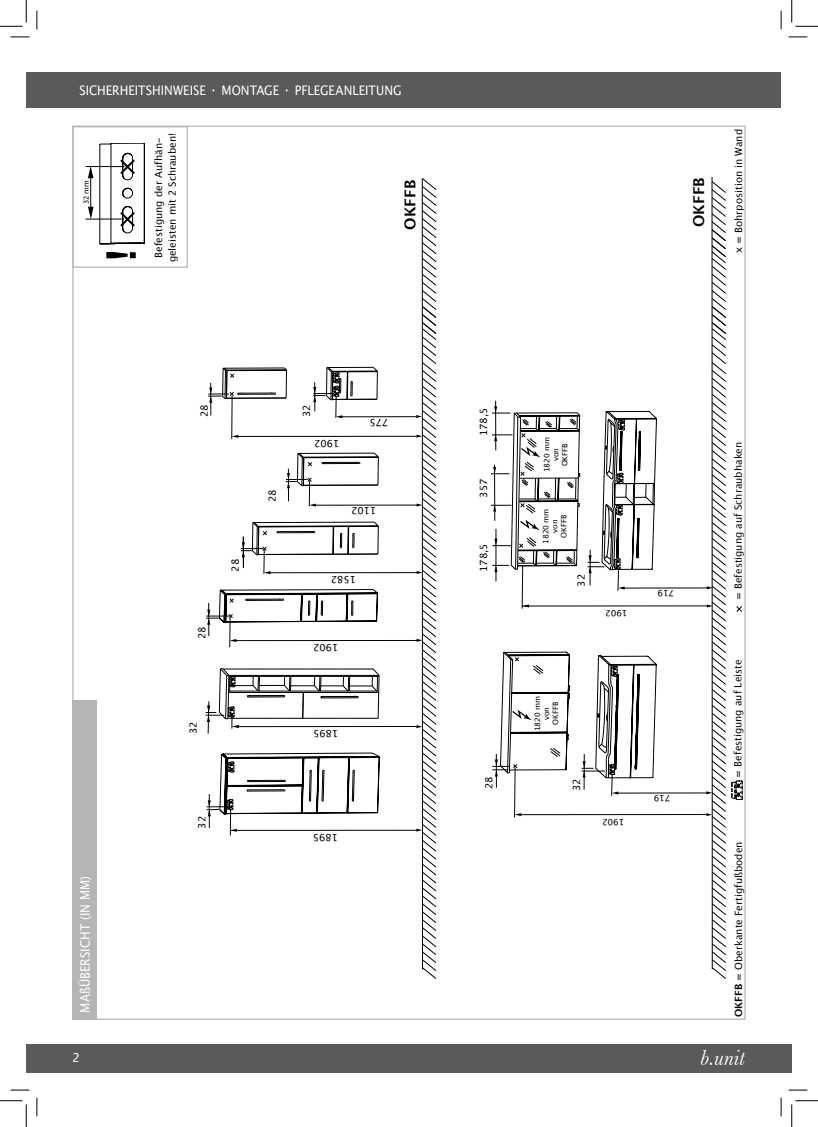
<style>
.page{position:relative;width:818px;height:1127px;background:#fff}
.page>*{position:absolute;margin:0;border:0;box-sizing:border-box;transform-origin:0 0}
.t1{font:italic 22.5px "Baskerville";color:#fff}
.t2{font:700 15px "Lucida Grande";color:#000}
.Headline_1{font:13.12px "Lucida Grande";color:#fff;scale:.9 1}
.Subheadline_1{font:13.12px "Lucida Grande";color:#fff;scale:.9 1}
.t3{font:12.5px "Lucida Grande";color:#fff}
.t4{font:10px/13.8px "Lucida Grande";color:#000;text-align:center}
.t5{font:8.75px "Lucida Grande";color:#000}
.t6{font:8px "Myriad";color:#000}
.t7{font:7.5px/9px "Lucida Grande";color:#000;text-align:center}
.s1{font-weight:700}
</style>
<div class="page">
<div style="left:26px;top:72px;width:755px;height:36px;background:#5a5a5a"></div>
<hr style="left:712px;top:177px;width:1px;height:791px;background:#000">
<hr style="left:231px;top:829px;width:187px;height:1px;background:#000">
<hr style="left:520px;top:814px;width:186px;height:1px;background:#000">
<hr style="left:617px;top:792px;width:91px;height:1px;background:#000">
<hr style="left:495px;top:400px;width:1px;height:50px;background:#000">
<hr style="left:522px;top:605px;width:187px;height:1px;background:#000">
<hr style="left:624px;top:587px;width:85px;height:1px;background:#000">
<hr style="left:269px;top:572px;width:149px;height:1px;background:#000">
<hr style="left:315px;top:504px;width:102px;height:1px;background:#000">
<hr style="left:235px;top:640px;width:184px;height:1px;background:#000">
<hr style="left:303px;top:484px;width:75px;height:1px;background:#000">
<hr style="left:304px;top:457px;width:74px;height:1px;background:#000">
<hr style="left:303px;top:456px;width:75px;height:1px;background:#000">
<hr style="left:298px;top:453px;width:76px;height:1px;background:#000">
<svg style="left:374px;top:452px;width:5px;height:33px"></svg>
<svg style="left:286px;top:453px;width:30px;height:53px"></svg>
<hr style="left:322px;top:463px;width:38px;height:1px;background:#000">
<hr style="left:322px;top:462px;width:38px;height:1px;background:#000">
<svg style="left:241px;top:521px;width:138px;height:53px"></svg>
<svg style="left:206px;top:589px;width:172px;height:58px"></svg>
<svg style="left:207px;top:752px;width:172px;height:83px"></svg>
<hr style="left:341px;top:416px;width:75px;height:1px;background:#000">
<hr style="left:237px;top:436px;width:179px;height:1px;background:#000">
<hr style="left:226px;top:397px;width:60px;height:1px;background:#000">
<hr style="left:238px;top:394px;width:37px;height:1px;background:#000">
<hr style="left:238px;top:393px;width:37px;height:1px;background:#000">
<svg style="left:284px;top:367px;width:3px;height:32px"></svg>
<hr style="left:227px;top:370px;width:59px;height:1px;background:#000">
<hr style="left:226px;top:369px;width:60px;height:1px;background:#000">
<hr style="left:223px;top:367px;width:61px;height:1px;background:#000">
<svg style="left:208px;top:368px;width:34px;height:71px"></svg>
<svg style="left:313px;top:367px;width:65px;height:51px"></svg>
<hr style="left:235px;top:726px;width:181px;height:1px;background:#000">
<svg style="left:416px;top:178px;width:20px;height:800px"></svg>
<svg style="left:206px;top:668px;width:173px;height:65px"></svg>
<svg style="left:493px;top:651px;width:163px;height:166px"></svg>
<svg style="left:491px;top:406px;width:166px;height:202px"></svg>
<div style="left:73px;top:700px;width:24px;height:319px;background:#b5b5b5"></div>
<svg style="left:100px;top:143px;width:45px;height:101px"></svg>
<svg style="left:88px;top:167px;width:5px;height:11px"></svg>
<svg style="left:88px;top:207px;width:6px;height:12px"></svg>
<hr style="left:90px;top:170px;width:1px;height:46px;background:#000">
<hr style="left:85px;top:219px;width:39px;height:1px;background:#000">
<hr style="left:86px;top:166px;width:39px;height:1px;background:#000">
<div style="left:72px;top:126px;width:116px;height:142px;border:1px solid #b5b5b5"></div>
<svg style="left:106px;top:252px;width:30px;height:6px"></svg>
<svg style="left:706px;top:181px;width:37px;height:797px"></svg>
<div style="left:26px;top:1043px;width:766px;height:29px;background:#5a5a5a"></div>
<svg style="left:11px;top:36px;width:18px;height:2px"></svg>
<svg style="left:788px;top:36px;width:19px;height:2px"></svg>
<svg style="left:11px;top:1089px;width:18px;height:1px"></svg>
<svg style="left:788px;top:1089px;width:19px;height:1px"></svg>
<svg style="left:36px;top:11px;width:2px;height:18px"></svg>
<svg style="left:36px;top:1097px;width:2px;height:18px"></svg>
<svg style="left:780px;top:11px;width:2px;height:18px"></svg>
<svg style="left:780px;top:1097px;width:2px;height:18px"></svg>
<svg style="left:0;top:0;width:27px;height:27px"></svg>
<svg style="left:0;top:1100px;width:27px;height:26px"></svg>
<svg style="left:791px;top:0;width:27px;height:27px"></svg>
<svg style="left:791px;top:1100px;width:27px;height:26px"></svg>
<p class="Headline_1" style="left:79px;top:81px;width:360px">SICHERHEITSHINWEISE ٠ MONTAGE ٠ PFLEGEANLEITUNG</p>
<p class="t6" style="left:82px;top:204px;width:25px;rotate:-90deg">32 mm</p>
<p class="Subheadline_1" style="left:76px;top:1012px;width:154px;rotate:-90deg">MAßÜBERSICHT (IN MM)</p>
<p class="t4" style="left:152px;top:262px;width:131px;rotate:-90deg">Befestigung der Aufhän&shy;geleisten mit 2 Schrauben!</p>
<p class="t2" style="left:400px;top:229px;width:51px;rotate:-90deg">OKFFB</p>
<p class="t4" style="left:198px;top:417px;width:14px;rotate:-90deg">28</p>
<p class="t4" style="left:196px;top:639px;width:14px;rotate:-90deg">28</p>
<p class="t4" style="left:229px;top:571px;width:14px;rotate:-90deg">28</p>
<p class="t4" style="left:187px;top:734px;width:14px;rotate:-90deg">32</p>
<p class="t4" style="left:266px;top:502px;width:14px;rotate:-90deg">28</p>
<p class="t4" style="left:300px;top:417px;width:14px;rotate:-90deg">32</p>
<p class="t4" style="left:339px;top:450px;width:27px;rotate:-180deg">1902</p>
<p class="t4" style="left:389px;top:429px;width:20px;rotate:-180deg">775</p>
<p class="t4" style="left:376px;top:517px;width:27px;rotate:-180deg">1102</p>
<p class="t4" style="left:356px;top:585px;width:27px;rotate:-180deg">1582</p>
<p class="t4" style="left:338px;top:654px;width:27px;rotate:-180deg">1902</p>
<p class="t4" style="left:338px;top:740px;width:27px;rotate:-180deg">1895</p>
<p class="t4" style="left:196px;top:828px;width:14px;rotate:-90deg">32</p>
<p class="t4" style="left:338px;top:843px;width:27px;rotate:-180deg">1895</p>
<p class="t2" style="left:689px;top:227px;width:51px;rotate:-90deg">OKFFB</p>
<p class="t4" style="left:732px;top:253px;width:125px;rotate:-90deg">x = Bohrposition in Wand</p>
<p class="t4" style="left:477px;top:436px;width:30px;rotate:-90deg">178,5</p>
<p class="t4" style="left:477px;top:497px;width:20px;rotate:-90deg">357</p>
<p class="t4" style="left:477px;top:571px;width:30px;rotate:-90deg">178,5</p>
<p class="t7" style="left:543px;top:472px;width:37px;rotate:-90deg">1820 mm von<br>OKFFB</p>
<p class="t7" style="left:542px;top:544px;width:37px;rotate:-90deg">1820 mm von<br>OKFFB</p>
<p class="t4" style="left:575px;top:586px;width:14px;rotate:-90deg">32</p>
<p class="t5" style="left:627px;top:619px;width:24px;rotate:-180deg">1902</p>
<p class="t5" style="left:674px;top:598px;width:18px;rotate:-180deg">719</p>
<p class="t7" style="left:533px;top:731px;width:37px;rotate:-90deg">1820 mm von<br>OKFFB</p>
<p class="t4" style="left:482px;top:789px;width:14px;rotate:-90deg">28</p>
<p class="t4" style="left:570px;top:791px;width:14px;rotate:-90deg">32</p>
<p class="t5" style="left:624px;top:827px;width:24px;rotate:-180deg">1902</p>
<p class="t5" style="left:670px;top:804px;width:18px;rotate:-180deg">719</p>
<p class="t4" style="left:732px;top:600px;width:160px;rotate:-90deg">= Befestigung auf Schraubhaken</p>
<p class="t4" style="left:732px;top:777px;width:120px;rotate:-90deg">= Befestigung auf Leiste</p>
<p class="t4" style="left:732px;top:1016px;width:177px;rotate:-90deg"><span class="s1">OKFFB</span> = Oberkante Fertigfußboden</p>
<p class="t3" style="left:72px;top:1048px;width:9px">2</p>
<p class="t1" style="left:700px;top:1044px;width:46px">b.unit</p>
</div>
